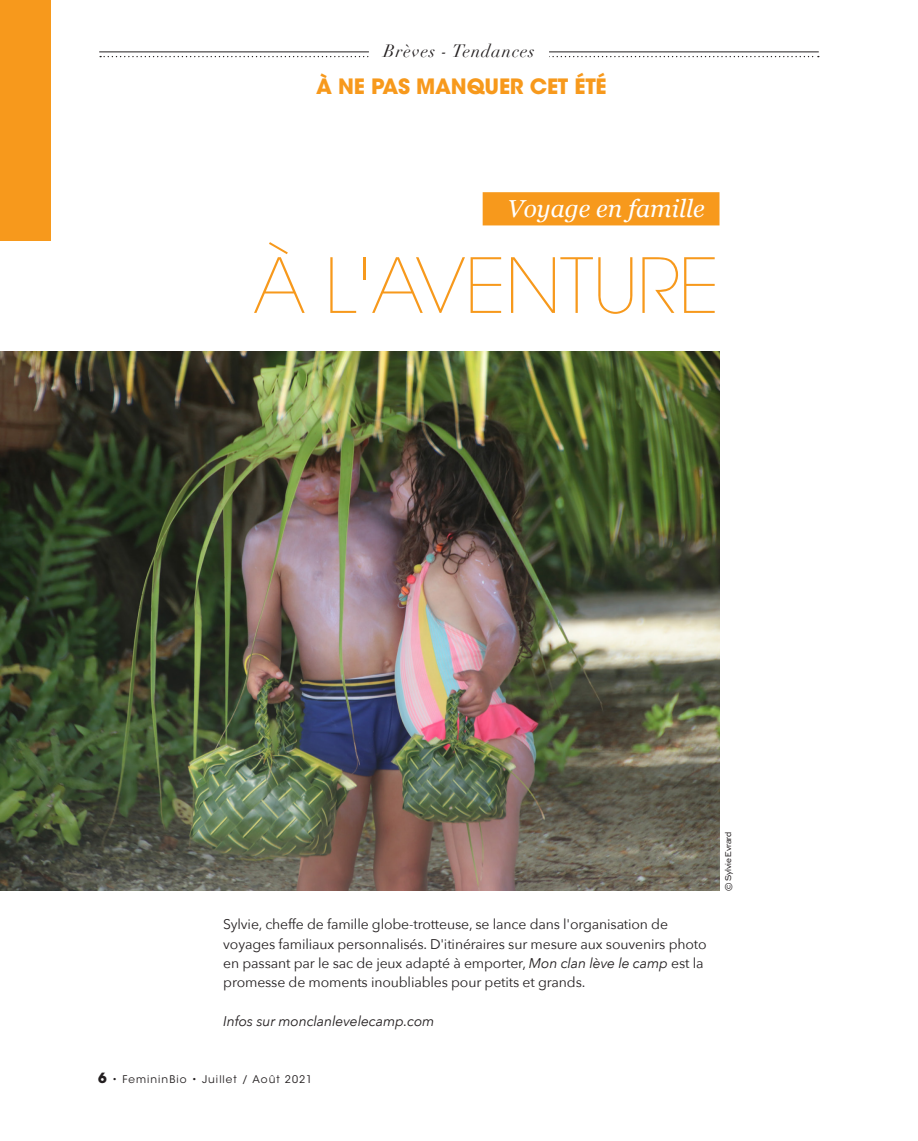
<style>
.page{position:relative;width:918px;height:1141px;background:#fff}
.page>*{position:absolute;margin:0;border:0;box-sizing:border-box;transform-origin:0 0}
.t1{font:200 75.25px "ITC Avant Garde Std";letter-spacing:-.01em;color:#f7991c}
.t2{font:italic 24.5px "Georgia";color:#fff}
.t3{font:700 21px "ITC Avant Garde Std";letter-spacing:-.01em;color:#f7991c}
.t4{font:italic 17.5px "Didot";letter-spacing:.05em;color:#231f20}
.t5{font:14px/19.2px "Avenir Next";letter-spacing:-.01em;color:#231f20}
.t6{font:italic 14px "Avenir Next";letter-spacing:-.01em;color:#231f20}
.t7{font:10.5px "ITC Avant Garde Std";letter-spacing:.1em;color:#231f20}
.t8{font:8.75px "Sweet Sans On Air";letter-spacing:-.025em;color:#231f20}
.s1{font-style:italic}
.s2{font-weight:700;font-size:14px}
</style>
<div class="page">
<svg style="left:100px;top:56px;width:719px;height:1px"></svg>
<hr style="left:99px;top:52px;width:720px;height:1px;background:#231f20">
<div style="left:0;top:0;width:50px;height:240px;background:#f7991c"></div>
<img style="left:0;top:352px;width:719px;height:539px">
<div style="left:483px;top:192px;width:236px;height:33px;background:#f7991c"></div>
<div style="left:369px;top:37px;width:180px;height:28px;background:#fff"></div>
<p class="t4" style="left:383px;top:40px;width:153px">Brèves - Tendances</p>
<h3 class="t3" style="left:316px;top:72px;width:292px">À NE PAS MANQUER CET ÉTÉ</h3>
<h2 class="t2" style="left:507px;top:195px;width:199px">Voyage en famille</h2>
<h1 class="t1" style="left:253px;top:242px;width:467px">À L'AVENTURE</h1>
<p class="t5" style="left:223px;top:915px;width:485px">Sylvie, cheffe de famille globe-trotteuse, se lance dans l'organisation de voyages familiaux personnalisés. D'itinéraires sur mesure aux souvenirs photo en passant par le sac de jeux adapté à emporter, <span class="s1">Mon clan lève le camp</span> est la promesse de moments inoubliables pour petits et grands.</p>
<p class="t6" style="left:223px;top:1012px;width:213px">Infos sur monclanlevelecamp.com</p>
<p class="t7" style="left:98px;top:1073px;width:216px"><span class="s2">6</span> • FemininBio • Juillet / Août 2021</p>
<p class="t8" style="left:723px;top:891px;width:60px;rotate:-90deg">© Sylvie Evrard</p>
</div>
